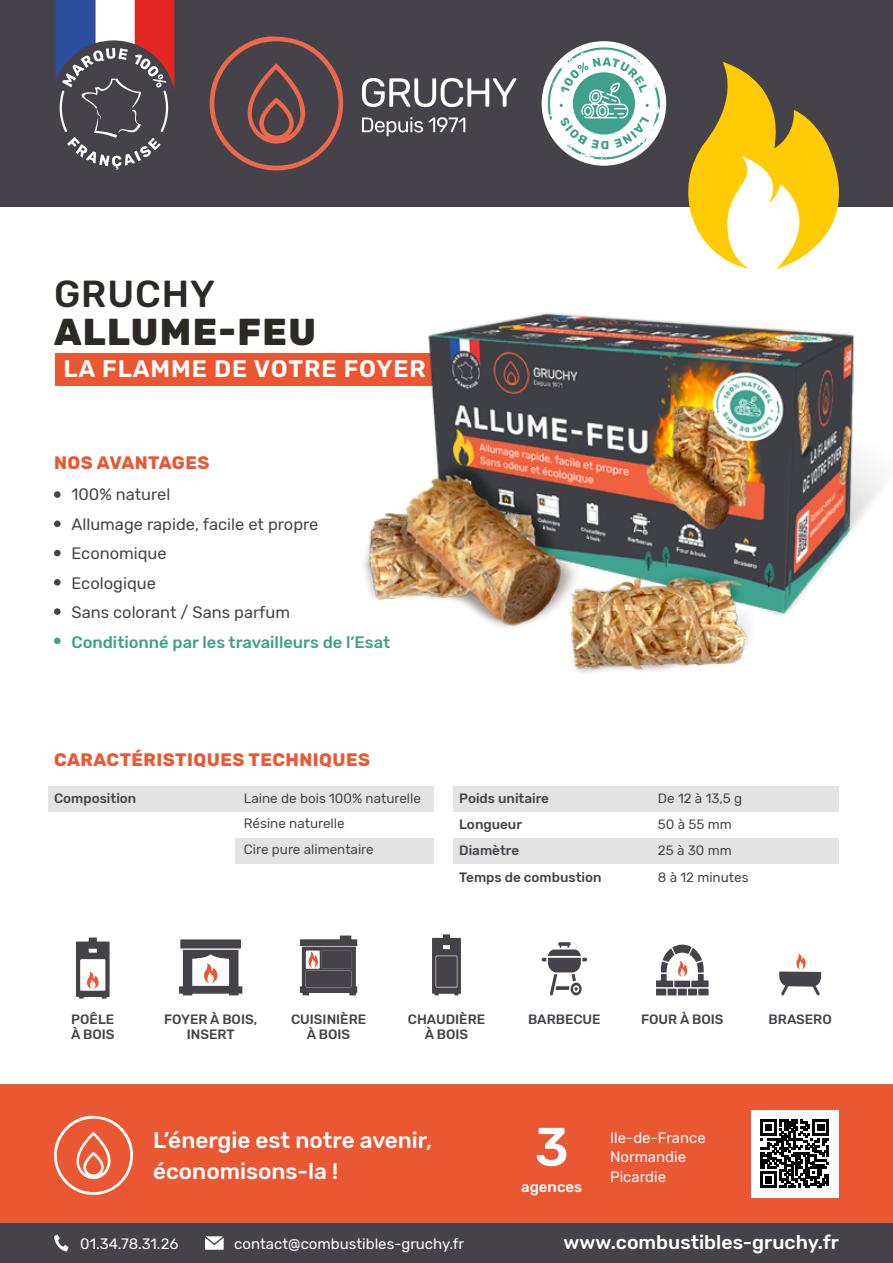
<style>
.page{position:relative;width:893px;height:1263px;background:#fff}
.page>*{position:absolute;margin:0;border:0;box-sizing:border-box;transform-origin:0 0}
.t1{font:500 54px "Rubik";color:#fff}
.t2{font:800 37.5px "Rubik";letter-spacing:.035em;color:#2d2a26}
.t3{font:500 37.5px "Rubik";letter-spacing:.025em;color:#2d2a26}
.t4{font:600 24px "Rubik";letter-spacing:.04em;color:#fff}
.t5{font:500 22.5px/31.5px "Rubik";color:#fff}
.t6{font:500 19.5px "Rubik";color:#fff}
.t7{font:700 18px "Rubik";letter-spacing:.025em;color:#ea5733}
.t8{font:16.5px/29.5px "Rubik";color:#454349}
.t9{font:500 16.5px "Rubik";color:#40a08c}
.t10{font:15px/19.5px "Rubik";color:#fff}
.t11{font:500 15px "Rubik";color:#fff}
.t12{font:500 13.5px/15px "Rubik";color:#454349;text-align:center}
.t13{font:13.5px/25.5px "Rubik";color:#454349}
</style>
<div class="page">
<div style="left:56px;top:353px;width:378px;height:33px;background:#ea5733"></div>
<div style="left:236px;top:838px;width:198px;height:25px;background:#e3e3e3"></div>
<div style="left:453px;top:838px;width:386px;height:25px;background:#e3e3e3"></div>
<div style="left:48px;top:786px;width:386px;height:25px;background:#e3e3e3"></div>
<div style="left:453px;top:786px;width:386px;height:25px;background:#e3e3e3"></div>
<div style="left:0;top:0;width:893px;height:207px;background:#454349"></div>
<div style="left:0;top:1084px;width:893px;height:139px;background:#ea5733"></div>
<div style="left:0;top:1223px;width:893px;height:40px;background:#454349"></div>
<svg style="left:54px;top:1115px;width:79px;height:80px"></svg>
<svg style="left:688px;top:62px;width:151px;height:207px"></svg>
<div style="left:54px;top:491px;width:7px;height:7px;background:#454349;border-radius:50%"></div>
<div style="left:54px;top:520px;width:7px;height:7px;background:#454349;border-radius:50%"></div>
<div style="left:54px;top:550px;width:7px;height:6px;background:#454349;border-radius:50%"></div>
<div style="left:54px;top:579px;width:7px;height:7px;background:#454349;border-radius:50%"></div>
<div style="left:54px;top:608px;width:7px;height:7px;background:#454349;border-radius:50%"></div>
<div style="left:54px;top:637px;width:7px;height:7px;background:#40a08c;border-radius:50%"></div>
<svg style="left:76px;top:937px;width:34px;height:61px"></svg>
<div style="left:180px;top:939px;width:61px;height:9px;background:#454349"></div>
<svg style="left:179px;top:950px;width:63px;height:45px"></svg>
<div style="left:751px;top:1109px;width:87px;height:88px;background:#fff"></div>
<svg style="left:760px;top:1119px;width:69px;height:69px"></svg>
<svg style="left:205px;top:1236px;width:19px;height:14px"></svg>
<svg style="left:54px;top:1234px;width:15px;height:17px"></svg>
<svg style="left:56px;top:0;width:118px;height:170px"></svg>
<div style="left:542px;top:41px;width:124px;height:125px;background:#fff;border-radius:50%"></div>
<svg style="left:547px;top:45px;width:113px;height:115px"></svg>
<svg style="left:340px;top:935px;width:11px;height:4px"></svg>
<div style="left:300px;top:986px;width:57px;height:7px;background:#454349"></div>
<div style="left:300px;top:939px;width:57px;height:7px;background:#454349"></div>
<svg style="left:302px;top:947px;width:54px;height:48px"></svg>
<svg style="left:432px;top:938px;width:29px;height:57px;background:#515055"></svg>
<div style="left:443px;top:934px;width:7px;height:6px;background:#454349"></div>
<svg style="left:542px;top:942px;width:45px;height:53px"></svg>
<div style="left:656px;top:989px;width:10px;height:6px;background:#454349"></div>
<div style="left:668px;top:989px;width:9px;height:6px;background:#454349"></div>
<div style="left:678px;top:989px;width:9px;height:6px;background:#454349"></div>
<div style="left:688px;top:989px;width:9px;height:6px;background:#454349"></div>
<div style="left:698px;top:989px;width:11px;height:6px;background:#454349"></div>
<svg style="left:656px;top:944px;width:53px;height:43px"></svg>
<svg style="left:779px;top:953px;width:42px;height:42px"></svg>
<img style="left:363px;top:312px;width:518px;height:361px">
<svg style="left:209px;top:36px;width:135px;height:135px"></svg>
<svg style="left:362px;top:78px;width:154px;height:29px"></svg>
<svg style="left:362px;top:117px;width:103px;height:19px"></svg>
<h2 class="t3" style="left:54px;top:273px;width:163px">GRUCHY</h2>
<h2 class="t2" style="left:54px;top:311px;width:264px">ALLUME-FEU</h2>
<h3 class="t4" style="left:64px;top:356px;width:364px">LA FLAMME DE VOTRE FOYER</h3>
<h3 class="t7" style="left:54px;top:452px;width:157px">NOS AVANTAGES</h3>
<p class="t8" style="left:71px;top:480px;width:249px">100% naturel<br>Allumage rapide, facile et propre<br>Economique<br>Ecologique<br>Sans colorant / Sans parfum</p>
<p class="t9" style="left:71px;top:632px;width:320px">Conditionné par les travailleurs de l’Esat</p>
<h3 class="t7" style="left:54px;top:749px;width:318px">CARACTÉRISTIQUES TECHNIQUES</h3>
<p class="t12" style="left:54px;top:791px;width:84px">Composition</p>
<p class="t13" style="left:244px;top:786px;width:179px">Laine de bois 100% naturelle<br>Résine naturelle<br>Cire pure alimentaire</p>
<p class="t12" style="left:459px;top:791px;width:91px">Poids unitaire</p>
<p class="t13" style="left:658px;top:786px;width:86px">De 12 à 13,5 g</p>
<p class="t12" style="left:459px;top:817px;width:64px">Longueur</p>
<p class="t13" style="left:658px;top:812px;width:75px">50 à 55 mm</p>
<p class="t12" style="left:459px;top:844px;width:61px">Diamètre</p>
<p class="t13" style="left:658px;top:838px;width:75px">25 à 30 mm</p>
<p class="t12" style="left:459px;top:870px;width:144px">Temps de combustion</p>
<p class="t13" style="left:658px;top:865px;width:92px">8 à 12 minutes</p>
<p class="t12" style="left:71px;top:1013px;width:45px;text-align:left">POÊLE<br>À BOIS</p>
<p class="t12" style="left:164px;top:1013px;width:95px">FOYER À BOIS,<br>INSERT</p>
<p class="t12" style="left:291px;top:1013px;width:77px">CUISINIÈRE<br>À BOIS</p>
<p class="t12" style="left:408px;top:1013px;width:79px">CHAUDIÈRE<br>À BOIS</p>
<p class="t12" style="left:528px;top:1013px;width:74px">BARBECUE</p>
<p class="t12" style="left:641px;top:1013px;width:84px">FOUR À BOIS</p>
<p class="t12" style="left:769px;top:1013px;width:65px">BRASERO</p>
<h3 class="t5" style="left:153px;top:1124px;width:280px">L’énergie est notre avenir, économisons-la !</h3>
<h1 class="t1" style="left:535px;top:1116px;width:36px">3</h1>
<p class="t11" style="left:521px;top:1178px;width:63px">agences</p>
<p class="t10" style="left:610px;top:1128px;width:97px">Ile-de-France<br>Normandie<br>Picardie</p>
<p class="t10" style="left:80px;top:1234px;width:100px">01.34.78.31.26</p>
<p class="t10" style="left:234px;top:1234px;width:231px">contact@combustibles-gruchy.fr</p>
<h3 class="t6" style="left:563px;top:1231px;width:277px">www.combustibles-gruchy.fr</h3>
</div>
